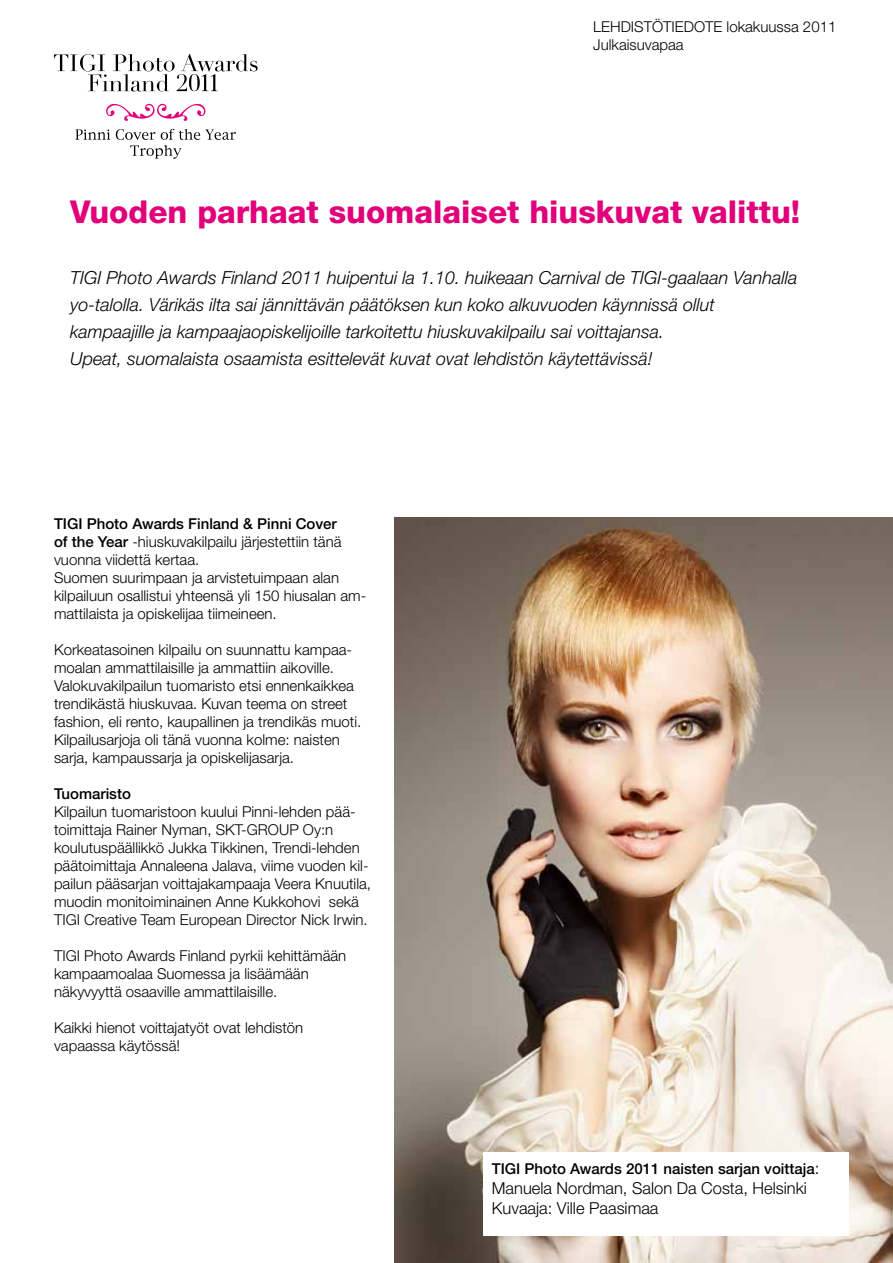
<style>
.page{position:relative;width:893px;height:1263px;background:#fff}
.page>*{position:absolute;margin:0;border:0;box-sizing:border-box;transform-origin:0 0}
.t1{font:800 31.5px "Helvetica Neue";color:#e2007a}
.t2{font:italic 300 18px/27px "Helvetica Neue";color:#000}
.t3{font:300 16.5px/19.8px "Helvetica Neue";color:#000}
.t4{font:300 15px/18px "Helvetica Neue";color:#000}
.t5{font:500 15px "Helvetica Neue";color:#000}
.s1{font-weight:500}
.s2{font-weight:300;font-size:16.5px}
</style>
<div class="page">
<img style="left:394px;top:517px;width:499px;height:746px">
<svg style="left:106px;top:104px;width:100px;height:17px"></svg>
<svg style="left:75px;top:129px;width:161px;height:30px"></svg>
<svg style="left:54px;top:54px;width:204px;height:37px"></svg>
<div style="left:483px;top:1152px;width:366px;height:84px;background:#fff"></div>
<p class="t4" style="left:593px;top:17px;width:245px">LEHDISTÖTIEDOTE lokakuussa 2011<br>Julkaisuvapaa</p>
<h1 class="t1" style="left:70px;top:193px;width:731px">Vuoden parhaat suomalaiset hiuskuvat valittu!</h1>
<p class="t2" style="left:70px;top:264px;width:729px">TIGI Photo Awards Finland 2011 huipentui la 1.10. huikeaan Carnival de TIGI-gaalaan Vanhalla yo-talolla. Värikäs ilta sai jännittävän päätöksen kun koko alkuvuoden käynnissä ollut kampaajille ja kampaajaopiskelijoille tarkoitettu hiuskuvakilpailu sai voittajansa.<br>Upeat, suomalaista osaamista esittelevät kuvat ovat lehdistön käytettävissä!</p>
<p class="t4" style="left:54px;top:514px;width:314px"><span class="s1">TIGI Photo Awards Finland &amp; Pinni Cover<br>of the Year</span> -hiuskuvakilpailu järjestettiin tänä vuonna viidettä kertaa.<br>Suomen suurimpaan ja arvistetuimpaan alan kilpailuun osallistui yhteensä yli 150 hiusalan am&shy;mattilaista ja opiskelijaa tiimeineen.</p>
<p class="t4" style="left:54px;top:640px;width:309px">Korkeatasoinen kilpailu on suunnattu kampaa&shy;moalan ammattilaisille ja ammattiin aikoville.<br>Valokuvakilpailun tuomaristo etsi ennenkaikkea trendikästä hiuskuvaa. Kuvan teema on street fashion, eli rento, kaupallinen ja trendikäs muoti.<br>Kilpailusarjoja oli tänä vuonna kolme: naisten sarja, kampaussarja ja opiskelijasarja.</p>
<p class="t5" style="left:54px;top:784px;width:78px">Tuomaristo</p>
<p class="t4" style="left:54px;top:802px;width:319px">Kilpailun tuomaristoon kuului Pinni-lehden pää&shy;toimittaja Rainer Nyman, SKT-GROUP Oy:n koulutuspäällikkö Jukka Tikkinen, Trendi-lehden päätoimittaja Annaleena Jalava, viime vuoden kil&shy;pailun pääsarjan voittajakampaaja Veera Knuutila, muodin monitoiminainen Anne Kukkohovi sekä TIGI Creative Team European Director Nick Irwin.</p>
<p class="t4" style="left:54px;top:946px;width:294px">TIGI Photo Awards Finland pyrkii kehittämään kampaamoalaa Suomessa ja lisäämään näkyvyyttä osaaville ammattilaisille.</p>
<p class="t4" style="left:54px;top:1018px;width:251px">Kaikki hienot voittajatyöt ovat lehdistön vapaassa käytössä!</p>
<p class="t5" style="left:492px;top:1160px;width:329px">TIGI Photo Awards 2011 naisten sarjan voittaja<span class="s2">:</span></p>
<p class="t3" style="left:492px;top:1178px;width:317px">Manuela Nordman, Salon Da Costa, Helsinki<br>Kuvaaja: Ville Paasimaa</p>
</div>
